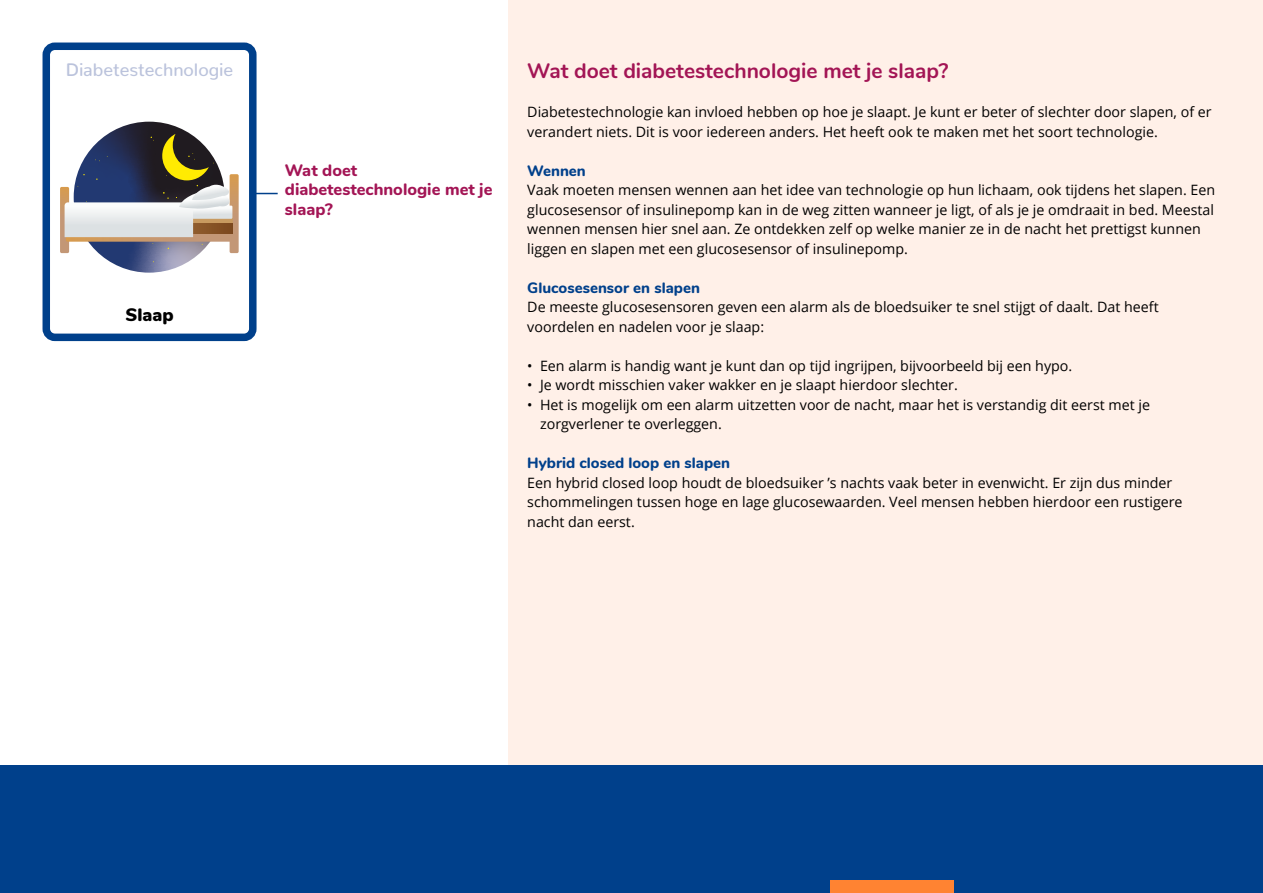
<style>
.page{position:relative;width:1263px;height:893px;background:#fff}
.page>*{position:absolute;margin:0;border:0;box-sizing:border-box;transform-origin:0 0}
.H3_titel_pagina{font:700 21px "Nunito";color:#a31555}
.t1{font:500 18px "Nunito";color:#bbc3dc}
.t2{font:900 18px "Nunito";color:#000}
.vraag{font:800 16.5px/19.5px "Nunito";color:#a31555}
.H4_tussenkop{font:800 15px "Nunito";color:#00408b}
.body{font:14.25px/19.5px "Open Sans";color:#000}
</style>
<div class="page">
<div style="left:509px;top:0;width:754px;height:893px;background:#fff0e8"></div>
<div style="left:0;top:765px;width:1263px;height:128px;background:#00408b"></div>
<div style="left:830px;top:880px;width:124px;height:13px;background:#ff8332"></div>
<div style="left:43px;top:43px;width:214px;height:298px;border:8px solid #00408b;border-radius:9px"></div>
<svg style="left:74px;top:122px;width:151px;height:151px;background:#515776"></svg>
<svg style="left:60px;top:134px;width:179px;height:119px"></svg>
<svg style="left:251px;top:193px;width:27px;height:1px"></svg>
<p class="t1" style="left:66px;top:54px;width:169px">Diabetestechnologie</p>
<p class="t2" style="left:125px;top:301px;width:50px">Slaap</p>
<p class="vraag" style="left:285px;top:159px;width:209px">Wat doet diabetestechnologie met je slaap?</p>
<p class="H3_titel_pagina" style="left:527px;top:55px;width:423px">Wat doet diabetestechnologie met je slaap?</p>
<p class="body" style="left:527px;top:102px;width:686px">Diabetestechnologie kan invloed hebben op hoe je slaapt. Je kunt er beter of slechter door slapen, of er verandert niets. Dit is voor iedereen anders. Het heeft ook te maken met het soort technologie.</p>
<p class="H4_tussenkop" style="left:527px;top:159px;width:60px">Wennen</p>
<p class="body" style="left:527px;top:180px;width:689px">Vaak moeten mensen wennen aan het idee van technologie op hun lichaam, ook tijdens het slapen. Een glucosesensor of insulinepomp kan in de weg zitten wanneer je ligt, of als je je omdraait in bed. Meestal wennen mensen hier snel aan. Ze ontdekken zelf op welke manier ze in de nacht het prettigst kunnen liggen en slapen met een glucosesensor of insulinepomp.</p>
<p class="H4_tussenkop" style="left:527px;top:276px;width:174px">Glucosesensor en slapen</p>
<p class="body" style="left:527px;top:297px;width:633px">De meeste glucosesensoren geven een alarm als de bloedsuiker te snel stijgt of daalt. Dat heeft voordelen en nadelen voor je slaap:</p>
<p class="body" style="left:527px;top:355px;width:546px">• Een alarm is handig want je kunt dan op tijd ingrijpen, bijvoorbeeld bij een hypo.</p>
<p class="body" style="left:527px;top:375px;width:432px">• Je wordt misschien vaker wakker en je slaapt hierdoor slechter.</p>
<p class="body" style="left:540px;top:394px;width:612px;text-indent:-13px">• Het is mogelijk om een alarm uitzetten voor de nacht, maar het is verstandig dit eerst met je zorgverlener te overleggen.</p>
<p class="H4_tussenkop" style="left:527px;top:452px;width:204px">Hybrid closed loop en slapen</p>
<p class="body" style="left:527px;top:472px;width:657px">Een hybrid closed loop houdt de bloedsuiker ’s nachts vaak beter in evenwicht. Er zijn dus minder schommelingen tussen hoge en lage glucosewaarden. Veel mensen hebben hierdoor een rustigere nacht dan eerst.</p>
</div>
